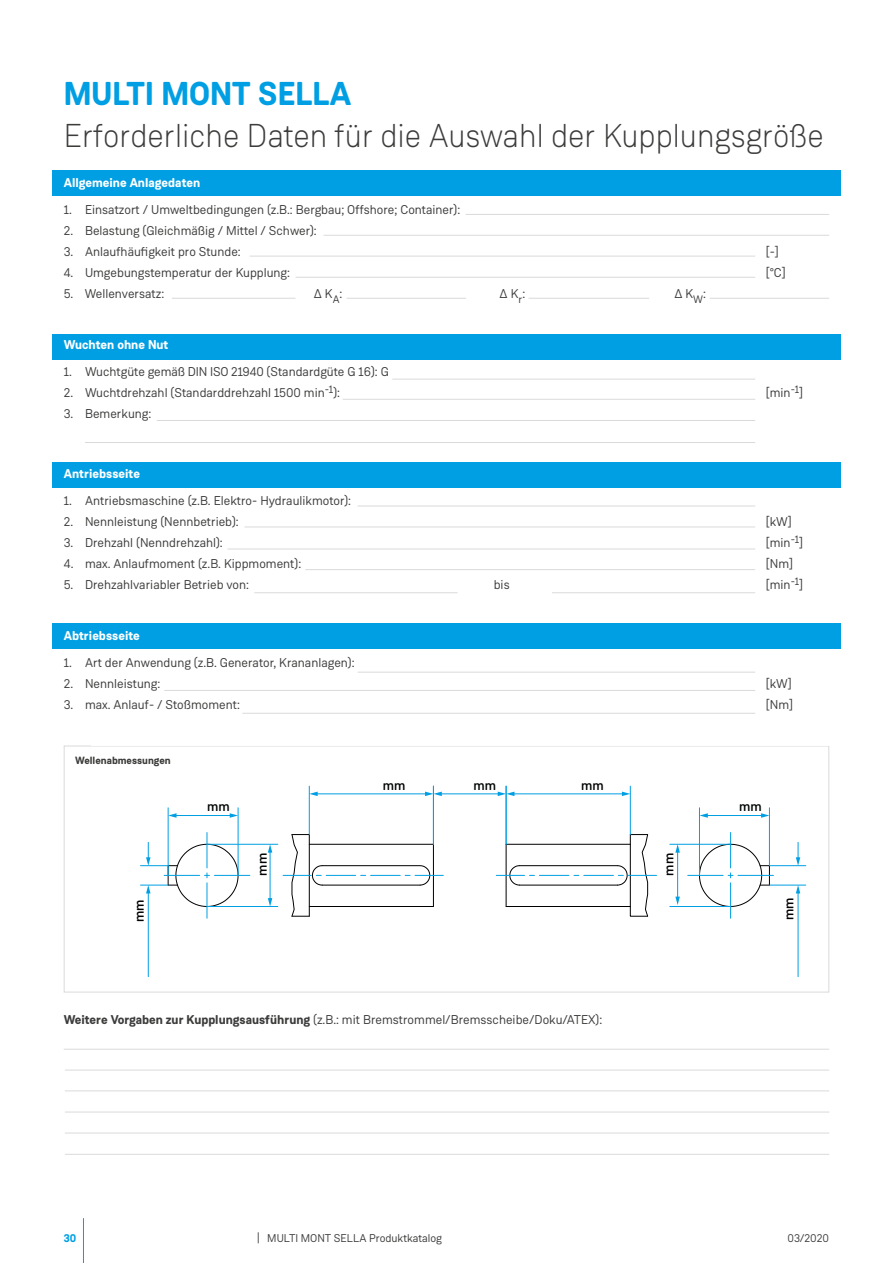
<style>
.page{position:relative;width:893px;height:1263px;background:#fff}
.page>*{position:absolute;margin:0;border:0;box-sizing:border-box;transform-origin:0 0}
.t1{font:300 33px "Weissenhof Grotesk";color:#3c3c3b}
.t2{font:700 33px "Weissenhof Grotesk";color:#009fe3}
.t3{font:500 13.35px "Weissenhof Grotesk";color:#010202}
.t4{font:12.75px "Weissenhof Grotesk";color:#3c3c3b}
.t5{font:700 12.75px "Weissenhof Grotesk";color:#fff}
.t6{font:11.25px "Weissenhof Grotesk";color:#3c3c3b}
.t7{font:700 11.25px "Weissenhof Grotesk";color:#009fe3}
.t8{font:700 10.5px "Weissenhof Grotesk";color:#3c3c3b}
.s1{font-weight:700}
</style>
<div class="page">
<hr style="left:83px;top:1218px;width:1px;height:45px;background:#009fe3">
<div style="left:64px;top:746px;width:765px;height:246px;border:1px solid #dadada"></div>
<div style="left:53px;top:170px;width:788px;height:26px;background:#009fe3"></div>
<div style="left:53px;top:334px;width:788px;height:25px;background:#009fe3"></div>
<div style="left:53px;top:462px;width:788px;height:25px;background:#009fe3"></div>
<div style="left:53px;top:623px;width:788px;height:26px;background:#009fe3"></div>
<hr style="left:64px;top:1049px;width:765px;height:1px;background:#dadada">
<hr style="left:392px;top:379px;width:363px;height:1px;background:#dadada">
<hr style="left:343px;top:399px;width:412px;height:1px;background:#dadada">
<hr style="left:157px;top:420px;width:598px;height:1px;background:#dadada">
<hr style="left:85px;top:442px;width:670px;height:1px;background:#dadada">
<hr style="left:466px;top:214px;width:363px;height:1px;background:#dadada">
<hr style="left:65px;top:1070px;width:764px;height:1px;background:#dadada">
<hr style="left:358px;top:506px;width:397px;height:1px;background:#dadada">
<hr style="left:358px;top:672px;width:397px;height:1px;background:#dadada">
<hr style="left:164px;top:690px;width:591px;height:1px;background:#dadada">
<hr style="left:242px;top:713px;width:513px;height:1px;background:#dadada">
<hr style="left:324px;top:235px;width:505px;height:1px;background:#dadada">
<hr style="left:65px;top:1090px;width:764px;height:1px;background:#dadada">
<hr style="left:244px;top:527px;width:511px;height:1px;background:#dadada">
<hr style="left:250px;top:256px;width:505px;height:1px;background:#dadada">
<hr style="left:65px;top:1112px;width:764px;height:1px;background:#dadada">
<hr style="left:227px;top:549px;width:528px;height:1px;background:#dadada">
<hr style="left:305px;top:569px;width:450px;height:1px;background:#dadada">
<hr style="left:296px;top:277px;width:459px;height:1px;background:#dadada">
<hr style="left:65px;top:1133px;width:764px;height:1px;background:#dadada">
<hr style="left:254px;top:592px;width:204px;height:1px;background:#dadada">
<hr style="left:552px;top:592px;width:203px;height:1px;background:#dadada">
<hr style="left:172px;top:298px;width:124px;height:1px;background:#dadada">
<hr style="left:519px;top:865px;width:98px;height:1px;background:#000">
<hr style="left:519px;top:885px;width:98px;height:1px;background:#000">
<hr style="left:506px;top:906px;width:124px;height:1px;background:#000">
<hr style="left:506px;top:844px;width:124px;height:1px;background:#000">
<hr style="left:506px;top:844px;width:1px;height:62px;background:#000">
<hr style="left:214px;top:875px;width:36px;height:1px;background:#009fe3">
<hr style="left:207px;top:832px;width:1px;height:36px;background:#009fe3">
<hr style="left:207px;top:883px;width:1px;height:35px;background:#009fe3">
<svg style="left:283px;top:834px;width:160px;height:83px"></svg>
<svg style="left:574px;top:834px;width:82px;height:83px"></svg>
<hr style="left:539px;top:875px;width:30px;height:1px;background:#009fe3">
<svg style="left:496px;top:865px;width:38px;height:21px"></svg>
<hr style="left:738px;top:875px;width:35px;height:1px;background:#009fe3">
<hr style="left:688px;top:875px;width:35px;height:1px;background:#009fe3">
<hr style="left:730px;top:832px;width:1px;height:36px;background:#009fe3">
<hr style="left:148px;top:892px;width:1px;height:85px;background:#009fe3">
<hr style="left:168px;top:808px;width:1px;height:67px;background:#009fe3">
<hr style="left:238px;top:808px;width:1px;height:67px;background:#009fe3">
<hr style="left:175px;top:815px;width:56px;height:1px;background:#009fe3">
<svg style="left:168px;top:813px;width:9px;height:5px"></svg>
<svg style="left:230px;top:813px;width:8px;height:5px"></svg>
<hr style="left:769px;top:865px;width:37px;height:1px;background:#009fe3">
<hr style="left:769px;top:885px;width:37px;height:1px;background:#009fe3">
<svg style="left:796px;top:842px;width:4px;height:24px"></svg>
<hr style="left:798px;top:892px;width:1px;height:85px;background:#009fe3">
<svg style="left:796px;top:885px;width:4px;height:8px"></svg>
<hr style="left:769px;top:808px;width:1px;height:58px;background:#009fe3">
<hr style="left:699px;top:808px;width:1px;height:67px;background:#009fe3">
<hr style="left:706px;top:815px;width:57px;height:1px;background:#009fe3">
<svg style="left:761px;top:813px;width:8px;height:5px"></svg>
<svg style="left:700px;top:813px;width:8px;height:5px"></svg>
<hr style="left:207px;top:906px;width:71px;height:1px;background:#009fe3">
<hr style="left:207px;top:844px;width:71px;height:1px;background:#009fe3">
<hr style="left:670px;top:844px;width:61px;height:1px;background:#009fe3">
<hr style="left:670px;top:906px;width:61px;height:1px;background:#009fe3">
<hr style="left:677px;top:851px;width:1px;height:47px;background:#009fe3">
<svg style="left:675px;top:844px;width:5px;height:9px"></svg>
<svg style="left:675px;top:897px;width:5px;height:8px"></svg>
<hr style="left:309px;top:786px;width:1px;height:48px;background:#009fe3">
<hr style="left:316px;top:794px;width:111px;height:1px;background:#009fe3">
<svg style="left:309px;top:792px;width:9px;height:4px"></svg>
<hr style="left:630px;top:786px;width:1px;height:48px;background:#009fe3">
<hr style="left:513px;top:794px;width:110px;height:1px;background:#009fe3">
<svg style="left:622px;top:792px;width:8px;height:4px"></svg>
<hr style="left:506px;top:786px;width:1px;height:58px;background:#009fe3">
<hr style="left:433px;top:786px;width:1px;height:58px;background:#009fe3">
<hr style="left:440px;top:794px;width:59px;height:1px;background:#009fe3">
<svg style="left:498px;top:792px;width:16px;height:4px"></svg>
<svg style="left:425px;top:792px;width:17px;height:4px"></svg>
<svg style="left:699px;top:843px;width:71px;height:64px"></svg>
<hr style="left:730px;top:883px;width:1px;height:35px;background:#009fe3">
<svg style="left:140px;top:842px;width:99px;height:65px"></svg>
<hr style="left:270px;top:851px;width:1px;height:49px;background:#009fe3">
<svg style="left:268px;top:898px;width:4px;height:8px"></svg>
<svg style="left:268px;top:844px;width:4px;height:9px"></svg>
<hr style="left:347px;top:298px;width:119px;height:1px;background:#dadada">
<hr style="left:529px;top:298px;width:120px;height:1px;background:#dadada">
<hr style="left:710px;top:298px;width:119px;height:1px;background:#dadada">
<hr style="left:65px;top:1154px;width:764px;height:1px;background:#dadada">
<h1 class="t2" style="left:64px;top:73px;width:289px">MULTI MONT SELLA</h1>
<h1 class="t1" style="left:64px;top:116px;width:761px">Erforderliche Daten für die Auswahl der Kupplungsgröße</h1>
<p class="t5" style="left:64px;top:175px;width:138px">Allgemeine Anlagedaten</p>
<p class="t4" style="left:64px;top:202px;width:398px">1. Einsatzort / Umweltbedingungen (z.B.: Bergbau; Offshore; Container):</p>
<p class="t4" style="left:64px;top:223px;width:255px">2. Belastung (Gleichmäßig / Mittel / Schwer):</p>
<p class="t4" style="left:64px;top:244px;width:178px">3. Anlaufhäufigkeit pro Stunde:</p>
<p class="t4" style="left:766px;top:244px;width:15px">[-]</p>
<p class="t4" style="left:64px;top:265px;width:228px">4. Umgebungstemperatur der Kupplung:</p>
<p class="t4" style="left:766px;top:265px;width:22px">[°C]</p>
<p class="t4" style="left:64px;top:286px;width:102px">5. Wellenversatz:</p>
<p class="t4" style="left:314px;top:286px;width:30px">∆ K<sub>A</sub>:</p>
<p class="t4" style="left:500px;top:286px;width:27px">∆ K<sub>r</sub>:</p>
<p class="t4" style="left:674px;top:286px;width:33px">∆ K<sub>W</sub>:</p>
<p class="t5" style="left:64px;top:337px;width:106px">Wuchten ohne Nut</p>
<p class="t4" style="left:64px;top:364px;width:327px">1. Wuchtgüte gemäß DIN ISO 21940 (Standardgüte G 16): G</p>
<p class="t4" style="left:64px;top:385px;width:278px">2. Wuchtdrehzahl (Standarddrehzahl 1500 min<sup>-1</sup>):</p>
<p class="t4" style="left:766px;top:385px;width:39px">[min<sup>-1</sup>]</p>
<p class="t4" style="left:64px;top:406px;width:89px">3. Bemerkung:</p>
<p class="t5" style="left:64px;top:466px;width:78px">Antriebsseite</p>
<p class="t4" style="left:64px;top:493px;width:289px">1. Antriebsmaschine (z.B. Elektro- Hydraulikmotor):</p>
<p class="t4" style="left:64px;top:514px;width:177px">2. Nennleistung (Nennbetrieb):</p>
<p class="t4" style="left:766px;top:514px;width:28px">[kW]</p>
<p class="t4" style="left:64px;top:535px;width:161px">3. Drehzahl (Nenndrehzahl):</p>
<p class="t4" style="left:766px;top:535px;width:39px">[min<sup>-1</sup>]</p>
<p class="t4" style="left:64px;top:556px;width:239px">4. max. Anlaufmoment (z.B. Kippmoment):</p>
<p class="t4" style="left:766px;top:556px;width:29px">[Nm]</p>
<p class="t4" style="left:64px;top:577px;width:187px">5. Drehzahlvariabler Betrieb von:</p>
<p class="t4" style="left:494px;top:577px;width:17px">bis</p>
<p class="t4" style="left:766px;top:577px;width:39px">[min<sup>-1</sup>]</p>
<p class="t5" style="left:64px;top:628px;width:78px">Abtriebsseite</p>
<p class="t4" style="left:64px;top:655px;width:292px">1. Art der Anwendung (z.B. Generator, Krananlagen):</p>
<p class="t4" style="left:64px;top:676px;width:98px">2. Nennleistung:</p>
<p class="t4" style="left:766px;top:676px;width:28px">[kW]</p>
<p class="t4" style="left:64px;top:697px;width:178px">3. max. Anlauf- / Stoßmoment:</p>
<p class="t4" style="left:766px;top:697px;width:29px">[Nm]</p>
<p class="t8" style="left:75px;top:754px;width:97px">Wellenabmessungen</p>
<p class="t3" style="left:131px;top:922px;width:24px;rotate:-90deg">mm</p>
<p class="t3" style="left:207px;top:798px;width:24px">mm</p>
<p class="t3" style="left:254px;top:875px;width:24px;rotate:-90deg">mm</p>
<p class="t3" style="left:383px;top:777px;width:24px">mm</p>
<p class="t3" style="left:474px;top:777px;width:24px">mm</p>
<p class="t3" style="left:581px;top:777px;width:24px">mm</p>
<p class="t4" style="left:64px;top:1012px;width:540px"><span class="s1">Weitere Vorgaben zur Kupplungsausführung</span> (z.B.: mit Bremstrommel/Bremsscheibe/Doku/ATEX):</p>
<p class="t3" style="left:661px;top:875px;width:24px;rotate:-90deg">mm</p>
<p class="t3" style="left:739px;top:798px;width:24px">mm</p>
<p class="t3" style="left:781px;top:920px;width:24px;rotate:-90deg">mm</p>
<p class="t7" style="left:64px;top:1231px;width:14px">30</p>
<p class="t6" style="left:267px;top:1231px;width:176px">MULTI MONT SELLA Produktkatalog</p>
<p class="t6" style="left:788px;top:1231px;width:43px">03/2020</p>
</div>
